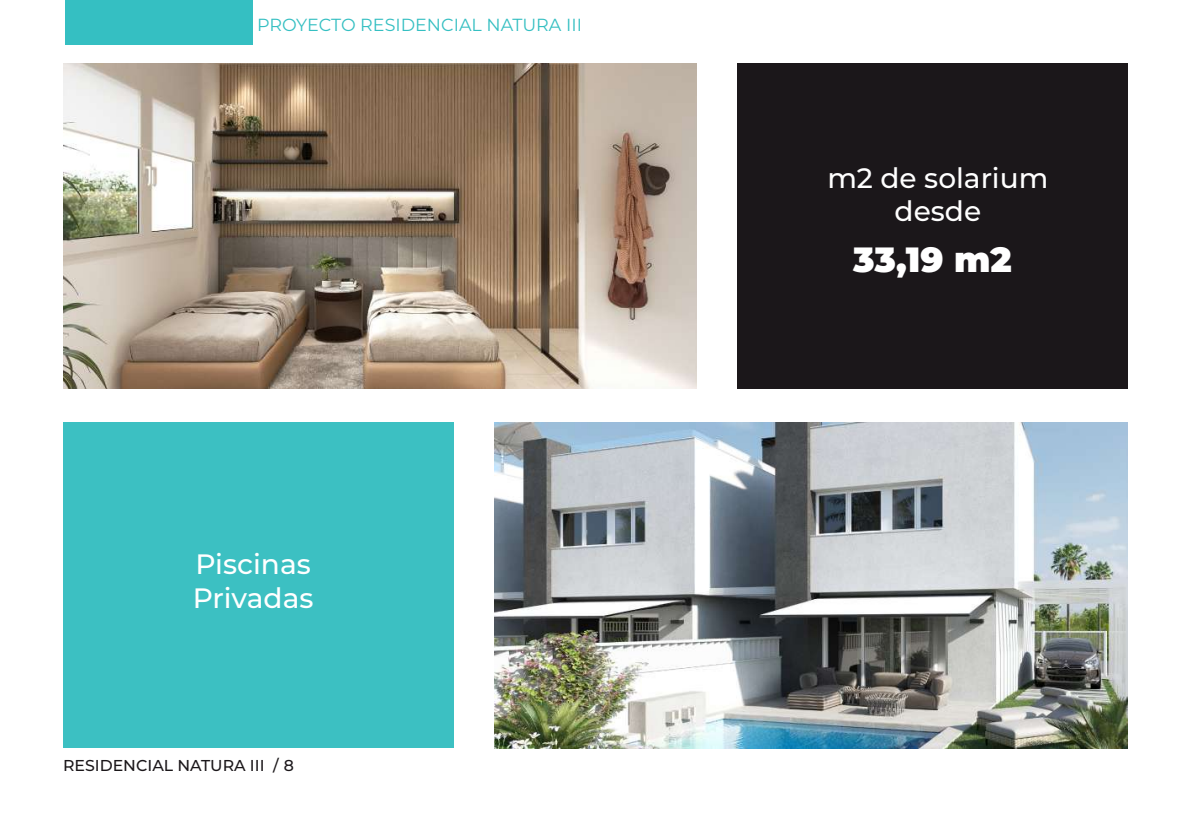
<style>
.page{position:relative;width:1191px;height:819px;background:#fff}
.page>*{position:absolute;margin:0;border:0;box-sizing:border-box;transform-origin:0 0}
.t1{font:900 35px "Montserrat";color:#fff}
.t2{font:500 28px/33.6px "Montserrat";color:#fff}
.t3{font:17.5px "Montserrat";color:#35bfc2}
.t4{font:500 15.75px "Montserrat";color:#1b171a}
</style>
<div class="page">
<div style="left:65px;top:0;width:188px;height:44px;background:#35bfc2"></div>
<img style="left:63px;top:63px;width:633px;height:326px">
<img style="left:494px;top:422px;width:634px;height:326px">
<div style="left:737px;top:63px;width:391px;height:326px;background:#1b171a"></div>
<div style="left:63px;top:422px;width:391px;height:326px;background:#3cc0c2"></div>
<p class="t3" style="left:257px;top:13px;width:326px">PROYECTO RESIDENCIAL NATURA III</p>
<p class="t2" style="left:193px;top:546px;width:122px">Piscinas<br>Privadas</p>
<p class="t4" style="left:63px;top:754px;width:232px">RESIDENCIAL NATURA III / 8</p>
<p class="t2" style="left:827px;top:160px;width:222px;text-align:center">m2 de solarium desde</p>
<p class="t1" style="left:853px;top:233px;width:160px">33,19 m2</p>
</div>
